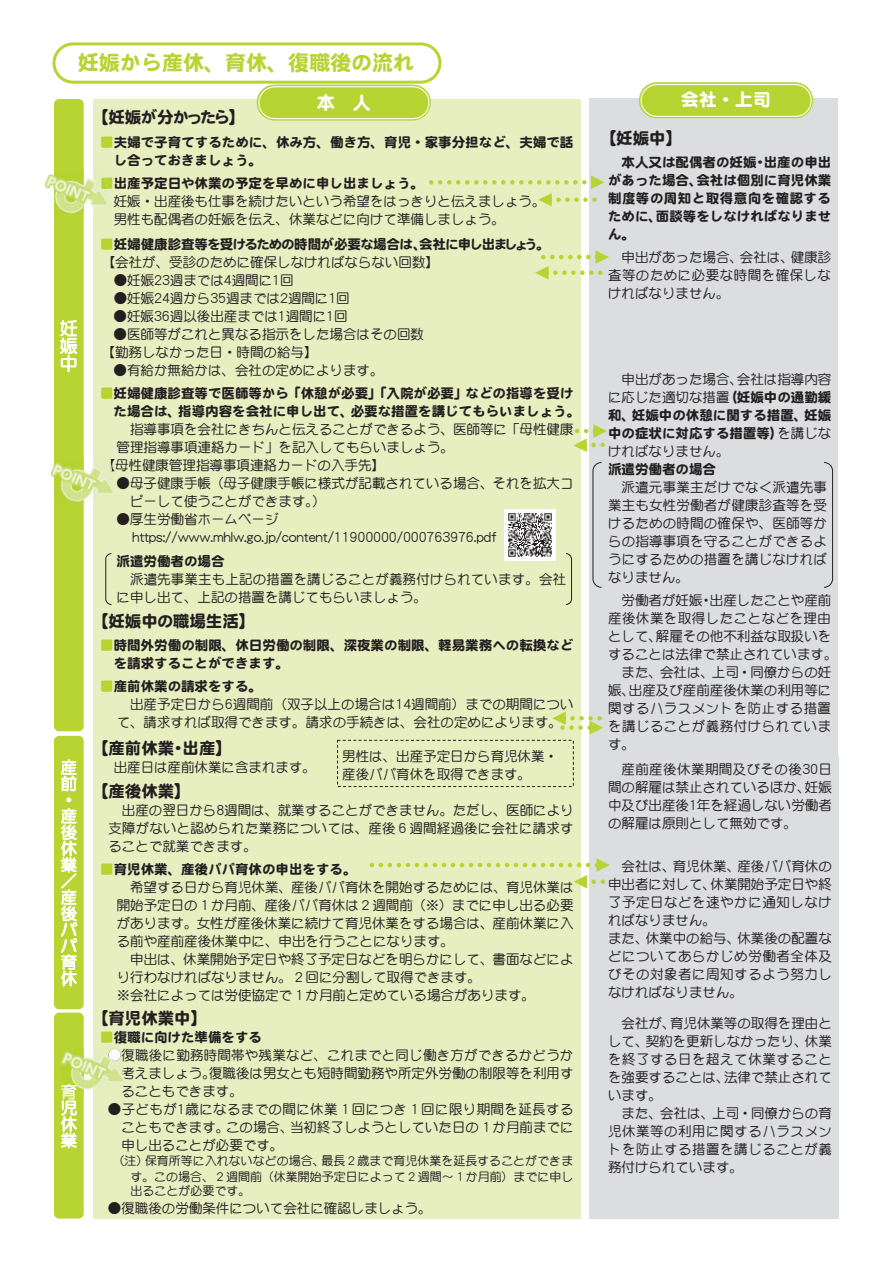
<style>
.page{position:relative;width:893px;height:1263px;background:#fff}
.page>*{position:absolute;margin:0;border:0;box-sizing:border-box;transform-origin:0 0}
.t1{font:21px "DF Maru Gothic SB WINP RKSJ H";color:#b8d432}
.t2{font:18px "DF Maru Gothic SB WINP RKSJ H";color:#fff}
.t3{font:18px/17.7px "HG Maru Gothic MPRO";color:#fff;text-align:justify}
.t4{font:16.5px "DF Maru Gothic SB WING RKSJ H";color:#231f20}
.t5{font:16.5px/16.2px "HG Maru Gothic MPRO";color:#fff;text-align:justify}
.t6{font:13.5px/18px "DF Maru Gothic Md WINP RKSJ H";color:#231f20;text-align:justify}
.t7{font:13.5px/18px "DF Maru Gothic SB WINP RKSJ H";color:#231f20}
.t8{font:13.5px "DF Maru Gothic Md WINP RKSJ H";letter-spacing:.035em;color:#231f20}
.t9{font:13.5px "DF Maru Gothic SB WING RKSJ H";color:#231f20}
.t10{font:12px/15px "DF Maru Gothic Md WINP RKSJ H";color:#231f20;text-align:justify}
.s1{color:#b8d432}
.s2{font-family:"DF Maru Gothic SB WINP RKSJ H";color:#b8d432}
.s3{font-family:"DF Maru Gothic SB WINP RKSJ H"}
.s4{font-family:"DF Maru Gothic Md WINP RKSJ H"}
</style>
<div class="page">
<div style="left:590px;top:1012px;width:249px;height:206px;background:#dcdddf"></div>
<div style="left:93px;top:1003px;width:488px;height:215px;background:#e7efc1"></div>
<div style="left:54px;top:736px;width:30px;height:273px;background:#b8d432;border-radius:5px"></div>
<svg style="left:61px;top:759px;width:16px;height:32px"></svg>
<svg style="left:67px;top:797px;width:4px;height:5px"></svg>
<svg style="left:61px;top:808px;width:16px;height:178px"></svg>
<div style="left:93px;top:736px;width:488px;height:271px;background:#e7efc1"></div>
<div style="left:93px;top:99px;width:488px;height:637px;background:#e7efc1"></div>
<div style="left:54px;top:99px;width:30px;height:632px;background:#b8d432;border-radius:5px"></div>
<svg style="left:60px;top:319px;width:17px;height:54px"></svg>
<div style="left:54px;top:1013px;width:30px;height:205px;background:#b8d432;border-radius:5px"></div>
<div style="left:590px;top:98px;width:248px;height:658px;background:#dcdddf"></div>
<div style="left:590px;top:756px;width:249px;height:256px;background:#dcdddf"></div>
<svg style="left:370px;top:858px;width:240px;height:30px"></svg>
<svg style="left:573px;top:424px;width:34px;height:28px"></svg>
<svg style="left:552px;top:711px;width:51px;height:23px"></svg>
<svg style="left:105px;top:553px;width:7px;height:52px"></svg>
<svg style="left:566px;top:553px;width:6px;height:52px"></svg>
<svg style="left:592px;top:462px;width:10px;height:126px"></svg>
<svg style="left:824px;top:462px;width:9px;height:126px"></svg>
<svg style="left:535px;top:250px;width:74px;height:29px"></svg>
<svg style="left:429px;top:176px;width:175px;height:30px"></svg>
<div style="left:337px;top:740px;width:237px;height:47px;border:1px dashed #231f20"></div>
<img style="left:504px;top:509px;width:52px;height:52px">
<div style="left:53px;top:42px;width:388px;height:42px;border:3px solid #b8d432;border-radius:19px"></div>
<img style="left:45px;top:169px;width:48px;height:37px">
<img style="left:93px;top:181px;width:16px;height:25px">
<svg style="left:101px;top:178px;width:6px;height:11px"></svg>
<img style="left:54px;top:170px;width:30px;height:46px">
<img style="left:51px;top:458px;width:42px;height:42px">
<img style="left:93px;top:464px;width:22px;height:30px">
<img style="left:54px;top:459px;width:30px;height:46px">
<img style="left:61px;top:1048px;width:32px;height:43px">
<img style="left:93px;top:1053px;width:32px;height:36px">
<svg style="left:109px;top:1048px;width:13px;height:13px"></svg>
<svg style="left:122px;top:1067px;width:3px;height:12px"></svg>
<svg style="left:61px;top:1084px;width:16px;height:64px"></svg>
<div style="left:257px;top:85px;width:174px;height:36px;background:#b8d432;border-radius:18px"></div>
<div style="left:258px;top:86px;width:171px;height:33px;border:1px solid #fff;border-radius:16px"></div>
<svg style="left:639px;top:82px;width:174px;height:36px"></svg>
<div style="left:641px;top:85px;width:170px;height:31px;background:#b8d432;border-radius:16px"></div>
<div style="left:641px;top:84px;width:171px;height:33px;border:1px solid #fff;border-radius:16px"></div>
<h1 class="t1" style="left:78px;top:52px;width:337px">妊娠から産休、育休、復職後の流れ</h1>
<h2 class="t2" style="left:317px;top:94px;width:55px">本 人</h2>
<h2 class="t2" style="left:681px;top:90px;width:91px">会社・上司</h2>
<p class="t4" style="left:100px;top:109px;width:138px">【妊娠が分かったら】</p>
<p class="t7" style="left:114px;top:133px;width:461px;text-indent:-14px"><span class="s1">■</span>夫婦で子育てするために、休み方、働き方、育児・家事分担など、夫婦で話し合っておきましょう。</p>
<p class="t7" style="left:100px;top:174px;width:325px"><span class="s1">■</span>出産予定日や休業の予定を早めに申し出ましょう。</p>
<p class="t6" style="left:114px;top:192px;width:433px">妊娠・出産後も仕事を続けたいという希望をはっきりと伝えましょう。男性も配偶者の妊娠を伝え、休業などに向けて準備しましょう。</p>
<p class="t9" style="left:100px;top:237px;width:444px"><span class="s2">■</span>妊婦健康診査等を受けるための時間が必要な場合は、会社に申し出ましょう。</p>
<p class="t6" style="left:102px;top:253px;width:339px">【会社が、受診のために確保しなければならない回数】</p>
<p class="t6" style="left:114px;top:271px;width:181px">●妊娠23週までは4週間に1回</p>
<p class="t6" style="left:114px;top:289px;width:238px">●妊娠24週から35週までは2週間に1回</p>
<p class="t6" style="left:114px;top:307px;width:235px">●妊娠36週以後出産までは1週間に1回</p>
<p class="t6" style="left:102px;top:325px;width:324px;text-indent:12px">●医師等がこれと異なる指示をした場合はその回数【勤務しなかった日・時間の給与】</p>
<p class="t6" style="left:114px;top:361px;width:271px">●有給か無給かは、会社の定めによります。</p>
<p class="t7" style="left:114px;top:384px;width:468px;text-indent:-14px"><span class="s1">■</span>妊婦健康診査等で医師等から「休憩が必要」「入院が必要」などの指導を受けた場合は、指導内容を会社に申し出て、必要な措置を講じてもらいましょう。</p>
<p class="t6" style="left:130px;top:420px;width:445px">指導事項を会社にきちんと伝えることができるよう、医師等に「母性健康</p>
<p class="t6" style="left:117px;top:438px;width:339px">管理指導事項連絡カード」を記入してもらいましょう。</p>
<p class="t6" style="left:102px;top:456px;width:285px">【母性健康管理指導事項連絡カードの入手先】</p>
<p class="t6" style="left:130px;top:474px;width:445px;text-indent:-13px">●母子健康手帳（母子健康手帳に様式が記載されている場合、それを拡大コピーして使うことができます。）</p>
<p class="t6" style="left:132px;top:510px;width:366px;text-indent:-15px">●厚生労働省ホームページhttps://www.mhlw.go.jp/content/11900000/000763976.pdf</p>
<p class="t7" style="left:117px;top:552px;width:109px">派遣労働者の場合</p>
<p class="t6" style="left:117px;top:570px;width:451px;text-indent:14px">派遣先事業主も上記の措置を講じることが義務付けられています。会社に申し出て、上記の措置を講じてもらいましょう。</p>
<p class="t4" style="left:100px;top:612px;width:148px">【妊娠中の職場生活】</p>
<p class="t7" style="left:114px;top:636px;width:461px;text-indent:-14px"><span class="s1">■</span>時間外労働の制限、休日労働の制限、深夜業の制限、軽易業務への転換などを請求することができます。</p>
<p class="t7" style="left:100px;top:677px;width:163px"><span class="s1">■</span>産前休業の請求をする。</p>
<p class="t6" style="left:117px;top:695px;width:458px;text-indent:13px">出産予定日から6週間前（双子以上の場合は14週間前）までの期間について、請求すれば取得できます。請求の手続きは、会社の定めによります。</p>
<p class="t4" style="left:608px;top:129px;width:67px">【妊娠中】</p>
<p class="t7" style="left:608px;top:153px;width:225px;text-align:justify;text-indent:13px">本人又は配偶者の妊娠・出産の申出があった場合、会社は個別に育児休業制度等の周知と取得意向を確認するために、面談等をしなければなりません。</p>
<p class="t6" style="left:608px;top:248px;width:225px;text-indent:13px">申出があった場合、会社は、健康診査等のために必要な時間を確保しなければなりません。</p>
<h2 class="t3" style="left:60px;top:319px;width:19px">妊娠中</h2>
<p class="t5" style="left:60px;top:341px;width:18px">妊</p>
<p class="t6" style="left:608px;top:370px;width:225px;text-align:right">申出があった場合、会社は指導内容に応じた適切な措置<span class="s3">（妊娠中の通勤緩</span></p>
<p class="t7" style="left:608px;top:406px;width:225px">和、妊娠中の休憩に関する措置、妊娠中の症状に対応する措置等）<span class="s4">を講じな</span></p>
<p class="t6" style="left:608px;top:442px;width:123px">ければなりません。</p>
<p class="t7" style="left:608px;top:460px;width:109px">派遣労働者の場合</p>
<p class="t6" style="left:608px;top:478px;width:221px;text-indent:13px">派遣元事業主だけでなく派遣先事業主も女性労働者が健康診査等を受けるための時間の確保や、医師等からの指導事項を守ることができるようにするための措置を講じなければなりません。</p>
<p class="t6" style="left:622px;top:591px;width:211px">労働者が妊娠・出産したことや産前</p>
<p class="t8" style="left:608px;top:612px;width:224px">産後休業を取得したことなどを理由</p>
<p class="t6" style="left:608px;top:627px;width:225px">として、解雇その他不利益な取扱いを</p>
<p class="t6" style="left:608px;top:645px;width:231px">することは法律で禁止されています。</p>
<p class="t6" style="left:622px;top:663px;width:211px">また、会社は、上司・同僚からの妊</p>
<p class="t6" style="left:608px;top:681px;width:225px">娠、出産及び産前産後休業の利用等に</p>
<p class="t8" style="left:608px;top:702px;width:224px">関するハラスメントを防止する措置</p>
<p class="t8" style="left:608px;top:720px;width:225px">を講じることが義務付けられていま</p>
<p class="t6" style="left:608px;top:735px;width:28px">す。</p>
<p class="t6" style="left:608px;top:760px;width:225px;text-indent:13px">産前産後休業期間及びその後30日間の解雇は禁止されているほか、妊娠中及び出産後1年を経過しない労働者の解雇は原則として無効です。</p>
<p class="t6" style="left:608px;top:857px;width:225px;text-align:left;text-indent:13px">会社は、育児休業、産後パパ育休の申出者に対して、休業開始予定日や終了予定日などを速やかに通知しなければなりません。<br>また、休業中の給与、休業後の配置などについてあらかじめ労働者全体及びその対象者に周知するよう努力しなければなりません。</p>
<p class="t4" style="left:100px;top:740px;width:125px">【産前休業・出産】</p>
<p class="t6" style="left:114px;top:758px;width:204px">出産日は産前休業に含まれます。</p>
<p class="t4" style="left:100px;top:782px;width:84px">【産後休業】</p>
<p class="t6" style="left:108px;top:801px;width:467px;text-indent:13px">出産の翌日から8週間は、就業することができません。ただし、医師により支障がないと認められた業務については、産後６週間経過後に会社に請求することで就業できます。</p>
<p class="t7" style="left:100px;top:860px;width:258px"><span class="s1">■</span>育児休業、産後パパ育休の申出をする。</p>
<p class="t6" style="left:117px;top:878px;width:458px;text-indent:13px">希望する日から育児休業、産後パパ育休を開始するためには、育児休業は開始予定日の１か月前、産後パパ育休は２週間前（※）までに申し出る必要があります。女性が産後休業に続けて育児休業をする場合は、産前休業に入る前や産前産後休業中に、申出を行うことになります。</p>
<p class="t6" style="left:117px;top:950px;width:458px;text-align:left;text-indent:13px">申出は、休業開始予定日や終了予定日などを明らかにして、書面などにより行わなければなりません。２回に分割して取得できます。<br>※会社によっては労使協定で１か月前と定めている場合があります。</p>
<p class="t6" style="left:342px;top:747px;width:217px">男性は、出産予定日から育児休業・産後パパ育休を取得できます。</p>
<p class="t5" style="left:61px;top:759px;width:18px">産前・産後休業</p>
<p class="t5" style="left:61px;top:889px;width:18px">産後パパ育休</p>
<p class="t5" style="left:61px;top:1083px;width:18px">育児休業</p>
<p class="t4" style="left:100px;top:1009px;width:100px">【育児休業中】</p>
<p class="t7" style="left:100px;top:1028px;width:163px"><span class="s1">■</span>復職に向けた準備をする</p>
<p class="t6" style="left:121px;top:1046px;width:454px;text-indent:-13px">●復職後に勤務時間帯や残業など、これまでと同じ働き方ができるかどうか考えましょう。復職後は男女とも短時間勤務や所定外労働の制限等を利用することもできます。</p>
<p class="t6" style="left:121px;top:1100px;width:454px;text-indent:-14px">●子どもが1歳になるまでの間に休業１回につき１回に限り期間を延長することもできます。この場合、当初終了しようとしていた日の１か月前までに申し出ることが必要です。</p>
<p class="t10" style="left:131px;top:1154px;width:444px;text-indent:-18px">（注）保育所等に入れないなどの場合、最長２歳まで育児休業を延長することができます。この場合、２週間前（休業開始予定日によって２週間～１か月前）までに申し出ることが必要です。</p>
<p class="t6" style="left:108px;top:1199px;width:325px">●復職後の労働条件について会社に確認しましょう。</p>
<p class="t6" style="left:608px;top:1014px;width:225px;text-indent:13px">会社が、育児休業等の取得を理由として、契約を更新しなかったり、休業を終了する日を超えて休業することを強要することは、法律で禁止されています。</p>
<p class="t6" style="left:608px;top:1104px;width:225px;text-indent:13px">また、会社は、上司・同僚からの育児休業等の利用に関するハラスメントを防止する措置を講じることが義務付けられています。</p>
</div>
